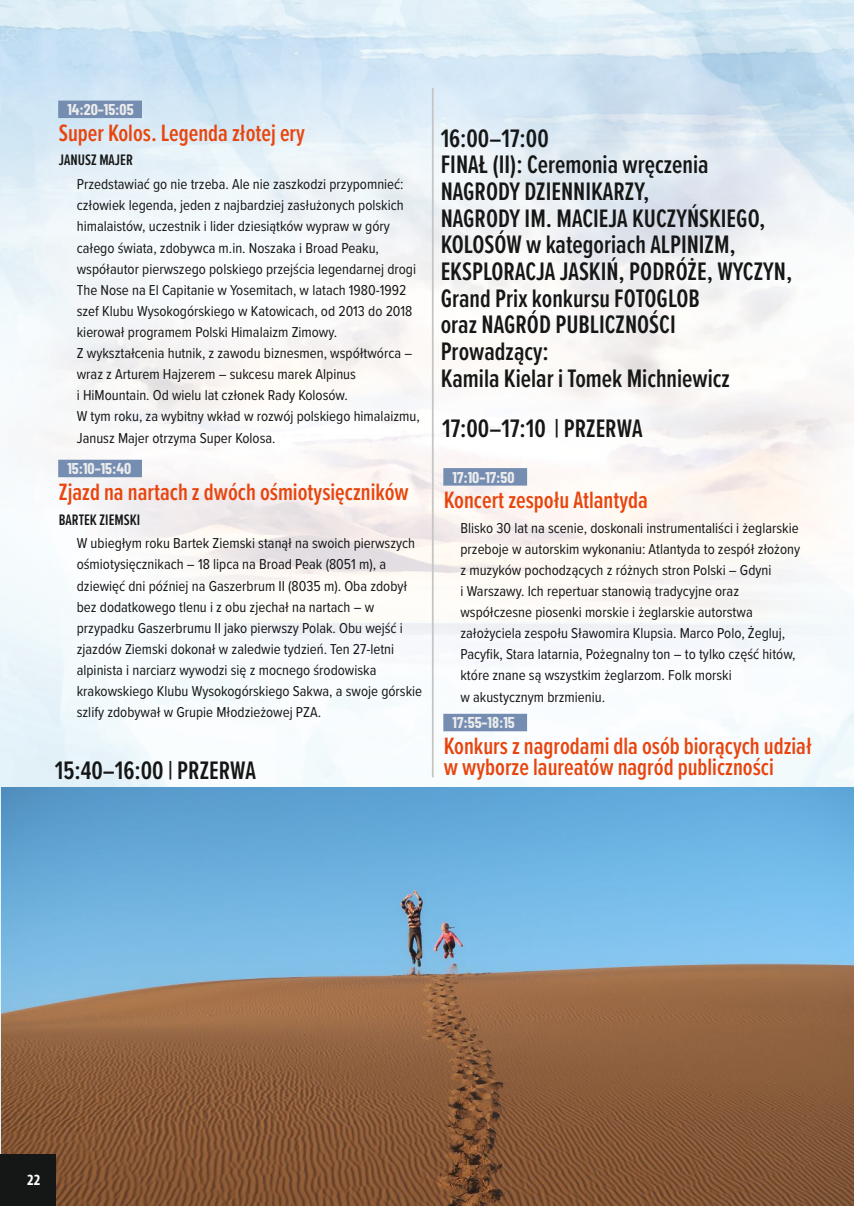
<style>
.page{position:relative;width:854px;height:1206px;background:#fff}
.page>*{position:absolute;margin:0;border:0;box-sizing:border-box;transform-origin:0 0}
.t1{font:600 26.25px/26.6px "Proxima Nova Ex Cn";color:#151616}
.t2{font:600 24.5px/21.2px "Proxima Nova Ex Cn";color:#e8450e}
.t3{font:700 15.75px "Barlow Condensed";color:#ececec}
.t4{font:600 15.75px "Proxima Nova Ex Cn";color:#151616}
.t5{font:700 condensed 15.75px "Myriad Pro";color:#fff}
.t6{font:14.88px/21.2px "Proxima Nova Cond";color:#151616}
</style>
<div class="page">
<img style="left:1px;top:787px;width:852px;height:418px">
<div style="left:58px;top:101px;width:84px;height:17px;background:#758db1"></div>
<div style="left:443px;top:468px;width:84px;height:17px;background:#758db1"></div>
<div style="left:443px;top:713px;width:84px;height:18px;background:#758db1"></div>
<div style="left:0;top:1154px;width:55px;height:51px;background:#151616"></div>
<hr style="left:432px;top:88px;width:1px;height:689px;background:#c5c5c5">
<div style="left:58px;top:460px;width:84px;height:17px;background:#758db1"></div>
<p class="t3" style="left:67px;top:99px;width:68px">14:20–15:05</p>
<h2 class="t2" style="left:59px;top:123px;width:247px">Super Kolos. Legenda złotej ery</h2>
<p class="t4" style="left:59px;top:153px;width:75px">JANUSZ MAJER</p>
<p class="t6" style="left:77px;top:174px;width:344px">Przedstawiać go nie trzeba. Ale nie zaszkodzi przypomnieć: człowiek legenda, jeden z najbardziej zasłużonych polskich himalaistów, uczestnik i lider dziesiątków wypraw w góry całego świata, zdobywca m.in. Noszaka i Broad Peaku, współautor pierwszego polskiego przejścia legendarnej drogi The Nose na El Capitanie w Yosemitach, w latach 1980-1992 szef Klubu Wysokogórskiego w Katowicach, od 2013 do 2018 kierował programem Polski Himalaizm Zimowy.<br>Z wykształcenia hutnik, z zawodu biznesmen, współtwórca – wraz z Arturem Hajzerem – sukcesu marek Alpinus<br>i HiMountain. Od wielu lat członek Rady Kolosów.<br>W tym roku, za wybitny wkład w rozwój polskiego himalaizmu, Janusz Majer otrzyma Super Kolosa.</p>
<p class="t3" style="left:67px;top:458px;width:65px">15:10–15:40</p>
<h2 class="t2" style="left:59px;top:482px;width:351px">Zjazd na nartach z dwóch ośmiotysięczników</h2>
<p class="t4" style="left:59px;top:512px;width:83px">BARTEK ZIEMSKI</p>
<p class="t6" style="left:77px;top:533px;width:347px">W ubiegłym roku Bartek Ziemski stanął na swoich pierwszych ośmiotysięcznikach – 18 lipca na Broad Peak (8051 m), a dziewięć dni później na Gaszerbrum II (8035 m). Oba zdobył bez dodatkowego tlenu i z obu zjechał na nartach – w przypadku Gaszerbrumu II jako pierwszy Polak. Obu wejść i zjazdów Ziemski dokonał w zaledwie tydzień. Ten 27-letni alpinista i narciarz wywodzi się z mocnego środowiska krakowskiego Klubu Wysokogórskiego Sakwa, a swoje górskie szlify zdobywał w Grupie Młodzieżowej PZA.</p>
<h1 class="t1" style="left:55px;top:758px;width:202px">15:40–16:00 | PRZERWA</h1>
<p class="t1" style="left:440px;top:126px;width:353px">16:00–17:00<br>FINAŁ (II): Ceremonia wręczenia<br>NAGRODY DZIENNIKARZY,<br>NAGRODY IM. MACIEJA KUCZYŃSKIEGO,<br>KOLOSÓW w kategoriach ALPINIZM,<br>EKSPLORACJA JASKIŃ, PODRÓŻE, WYCZYN,<br>Grand Prix konkursu FOTOGLOB<br>oraz NAGRÓD PUBLICZNOŚCI<br>Prowadzący:<br>Kamila Kielar i Tomek Michniewicz</p>
<h1 class="t1" style="left:442px;top:415px;width:202px">17:00–17:10 | PRZERWA</h1>
<p class="t3" style="left:452px;top:467px;width:64px">17:10–17:50</p>
<p class="t6" style="left:460px;top:517px;width:341px">Blisko 30 lat na scenie, doskonali instrumentaliści i żeglarskie przeboje w autorskim wykonaniu: Atlantyda to zespół złożony z muzyków pochodzących z różnych stron Polski – Gdyni<br>i Warszawy. Ich repertuar stanowią tradycyjne oraz współczesne piosenki morskie i żeglarskie autorstwa założyciela zespołu Sławomira Klupsia. Marco Polo, Żegluj, Pacyfik, Stara latarnia, Pożegnalny ton – to tylko część hitów, które znane są wszystkim żeglarzom. Folk morski<br>w akustycznym brzmieniu.</p>
<h2 class="t2" style="left:444px;top:736px;width:369px">Konkurs z nagrodami dla osób biorących udział w wyborze laureatów nagród publiczności</h2>
<h2 class="t2" style="left:444px;top:490px;width:205px">Koncert zespołu Atlantyda</h2>
<p class="t3" style="left:452px;top:712px;width:64px">17:55–18:15</p>
<p class="t5" style="left:27px;top:1173px;width:15px">22</p>
</div>
